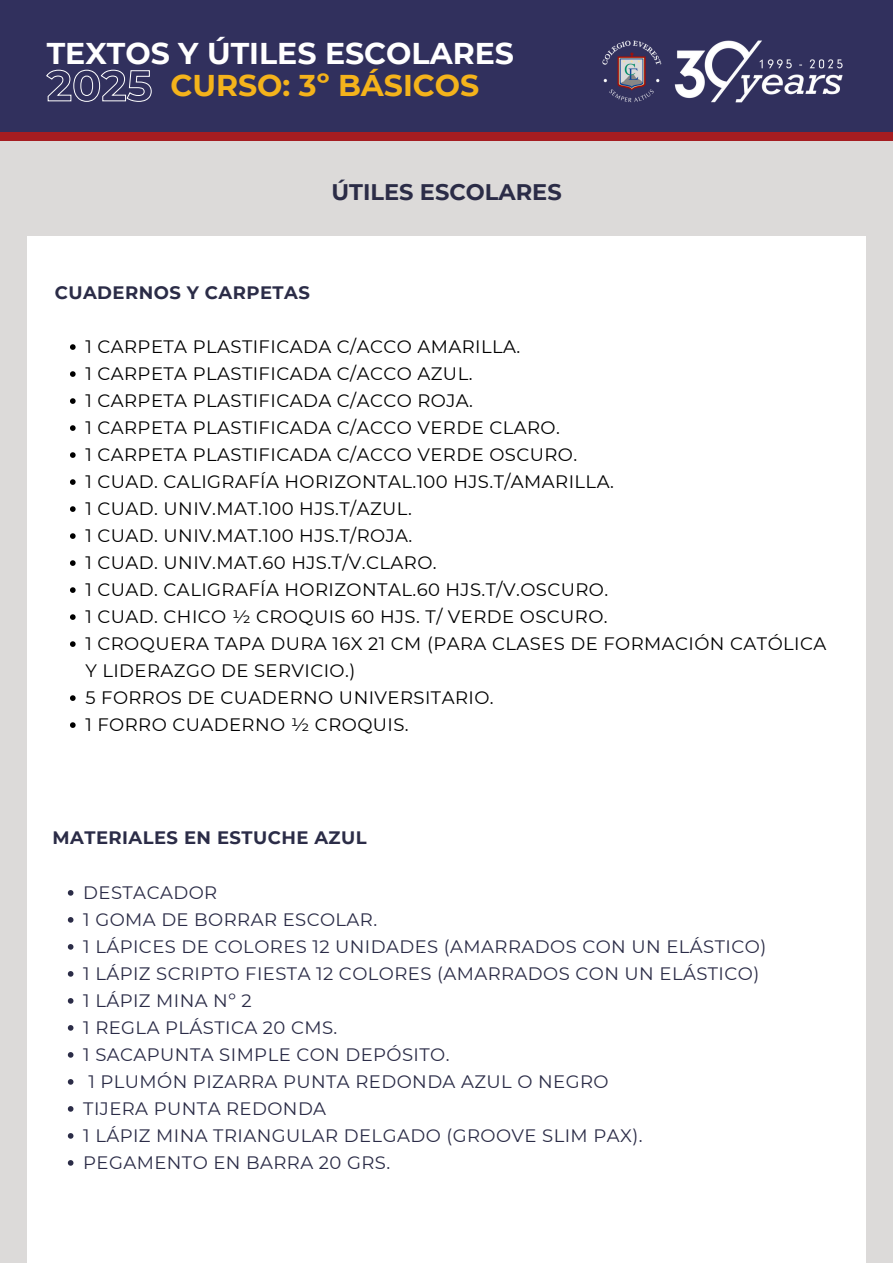
<style>
.page{position:relative;width:893px;height:1263px;background:#dcdad9}
.page>*{position:absolute;margin:0;border:0;box-sizing:border-box;transform-origin:0 0}
.t1{font:700 30px "Montserrat";color:#fff}
.t2{font:700 30px "Montserrat";color:#f4b31b}
.t3{font:700 22.5px "Montserrat";color:#2b2c47}
.t4{font:18px/27px "Montserrat";letter-spacing:.025em;color:#000}
.t5{font:18px "Montserrat";letter-spacing:.025em;color:#2b2c47}
.t6{font:700 18px "Montserrat";letter-spacing:.025em;color:#2b2c47}
</style>
<div class="page">
<div style="left:27px;top:237px;width:839px;height:1026px;background:#fff"></div>
<svg style="left:70px;top:344px;width:6px;height:6px"></svg>
<svg style="left:70px;top:371px;width:6px;height:6px"></svg>
<svg style="left:70px;top:398px;width:6px;height:6px"></svg>
<svg style="left:70px;top:425px;width:6px;height:6px"></svg>
<svg style="left:70px;top:452px;width:6px;height:6px"></svg>
<svg style="left:70px;top:479px;width:6px;height:6px"></svg>
<svg style="left:70px;top:506px;width:6px;height:6px"></svg>
<svg style="left:70px;top:533px;width:6px;height:6px"></svg>
<svg style="left:70px;top:560px;width:6px;height:6px"></svg>
<svg style="left:70px;top:587px;width:6px;height:6px"></svg>
<svg style="left:70px;top:614px;width:6px;height:6px"></svg>
<svg style="left:70px;top:641px;width:6px;height:6px"></svg>
<svg style="left:70px;top:695px;width:6px;height:6px"></svg>
<svg style="left:70px;top:722px;width:6px;height:6px"></svg>
<div style="left:0;top:130px;width:893px;height:10px;background:#a51d21"></div>
<div style="left:0;top:0;width:893px;height:132px;background:#31305d"></div>
<img style="left:602px;top:40px;width:241px;height:63px">
<svg style="left:46px;top:69px;width:106px;height:33px"></svg>
<svg style="left:68px;top:890px;width:5px;height:6px"></svg>
<svg style="left:68px;top:917px;width:5px;height:6px"></svg>
<svg style="left:68px;top:944px;width:5px;height:6px"></svg>
<svg style="left:68px;top:971px;width:5px;height:6px"></svg>
<svg style="left:68px;top:998px;width:5px;height:6px"></svg>
<svg style="left:68px;top:1025px;width:5px;height:6px"></svg>
<svg style="left:68px;top:1052px;width:5px;height:6px"></svg>
<svg style="left:68px;top:1079px;width:5px;height:6px"></svg>
<svg style="left:68px;top:1106px;width:5px;height:6px"></svg>
<svg style="left:68px;top:1133px;width:5px;height:6px"></svg>
<svg style="left:68px;top:1160px;width:5px;height:6px"></svg>
<p class="t1" style="left:47px;top:35px;width:469px">TEXTOS Y ÚTILES ESCOLARES</p>
<p class="t2" style="left:170px;top:67px;width:310px">CURSO: 3º BÁSICOS</p>
<p class="t3" style="left:331px;top:178px;width:232px">ÚTILES ESCOLARES</p>
<h2 class="t6" style="left:55px;top:281px;width:256px">CUADERNOS Y CARPETAS</h2>
<h1 class="t4" style="left:85px;top:333px;width:436px">1 CARPETA PLASTIFICADA C/ACCO AMARILLA.</h1>
<h2 class="t4" style="left:85px;top:360px;width:389px">1 CARPETA PLASTIFICADA C/ACCO AZUL.</h2>
<p class="t4" style="left:85px;top:387px;width:389px">1 CARPETA PLASTIFICADA C/ACCO ROJA.</p>
<h3 class="t4" style="left:85px;top:414px;width:476px">1 CARPETA PLASTIFICADA C/ACCO VERDE CLARO.</h3>
<h4 class="t4" style="left:85px;top:441px;width:493px">1 CARPETA PLASTIFICADA C/ACCO VERDE OSCURO.</h4>
<p class="t4" style="left:85px;top:468px;width:530px">1 CUAD. CALIGRAFÍA HORIZONTAL.100 HJS.T/AMARILLA.</p>
<p class="t4" style="left:85px;top:495px;width:328px">1 CUAD. UNIV.MAT.100 HJS.T/AZUL.</p>
<p class="t4" style="left:85px;top:522px;width:328px">1 CUAD. UNIV.MAT.100 HJS.T/ROJA.</p>
<p class="t4" style="left:85px;top:549px;width:353px">1 CUAD. UNIV.MAT.60 HJS.T/V.CLARO.</p>
<p class="t4" style="left:85px;top:576px;width:524px">1 CUAD. CALIGRAFÍA HORIZONTAL.60 HJS.T/V.OSCURO.</p>
<p class="t4" style="left:85px;top:603px;width:524px">1 CUAD. CHICO ½ CROQUIS 60 HJS. T/ VERDE OSCURO.</p>
<p class="t4" style="left:85px;top:630px;width:742px">1 CROQUERA TAPA DURA 16X 21 CM (PARA CLASES DE FORMACIÓN CATÓLICA<br>Y LIDERAZGO DE SERVICIO.)</p>
<p class="t4" style="left:85px;top:684px;width:410px">5 FORROS DE CUADERNO UNIVERSITARIO.</p>
<p class="t4" style="left:85px;top:711px;width:325px">1 FORRO CUADERNO ½ CROQUIS.</p>
<p class="t6" style="left:53px;top:827px;width:315px">MATERIALES EN ESTUCHE AZUL</p>
<h4 class="t5" style="left:83px;top:881px;width:135px">DESTACADOR</h4>
<p class="t5" style="left:83px;top:908px;width:295px">1 GOMA DE BORRAR ESCOLAR.</p>
<p class="t5" style="left:83px;top:935px;width:684px">1 LÁPICES DE COLORES 12 UNIDADES (AMARRADOS CON UN ELÁSTICO)</p>
<p class="t5" style="left:83px;top:962px;width:677px">1 LÁPIZ SCRIPTO FIESTA 12 COLORES (AMARRADOS CON UN ELÁSTICO)</p>
<p class="t5" style="left:83px;top:989px;width:170px">1 LÁPIZ MINA Nº 2</p>
<p class="t5" style="left:83px;top:1016px;width:256px">1 REGLA PLÁSTICA 20 CMS.</p>
<p class="t5" style="left:83px;top:1043px;width:368px">1 SACAPUNTA SIMPLE CON DEPÓSITO.</p>
<p class="t5" style="left:88px;top:1070px;width:522px">1 PLUMÓN PIZARRA PUNTA REDONDA AZUL O NEGRO</p>
<p class="t5" style="left:83px;top:1097px;width:244px">TIJERA PUNTA REDONDA</p>
<p class="t5" style="left:83px;top:1124px;width:561px">1 LÁPIZ MINA TRIANGULAR DELGADO (GROOVE SLIM PAX).</p>
<p class="t5" style="left:83px;top:1151px;width:308px">PEGAMENTO EN BARRA 20 GRS.</p>
</div>
